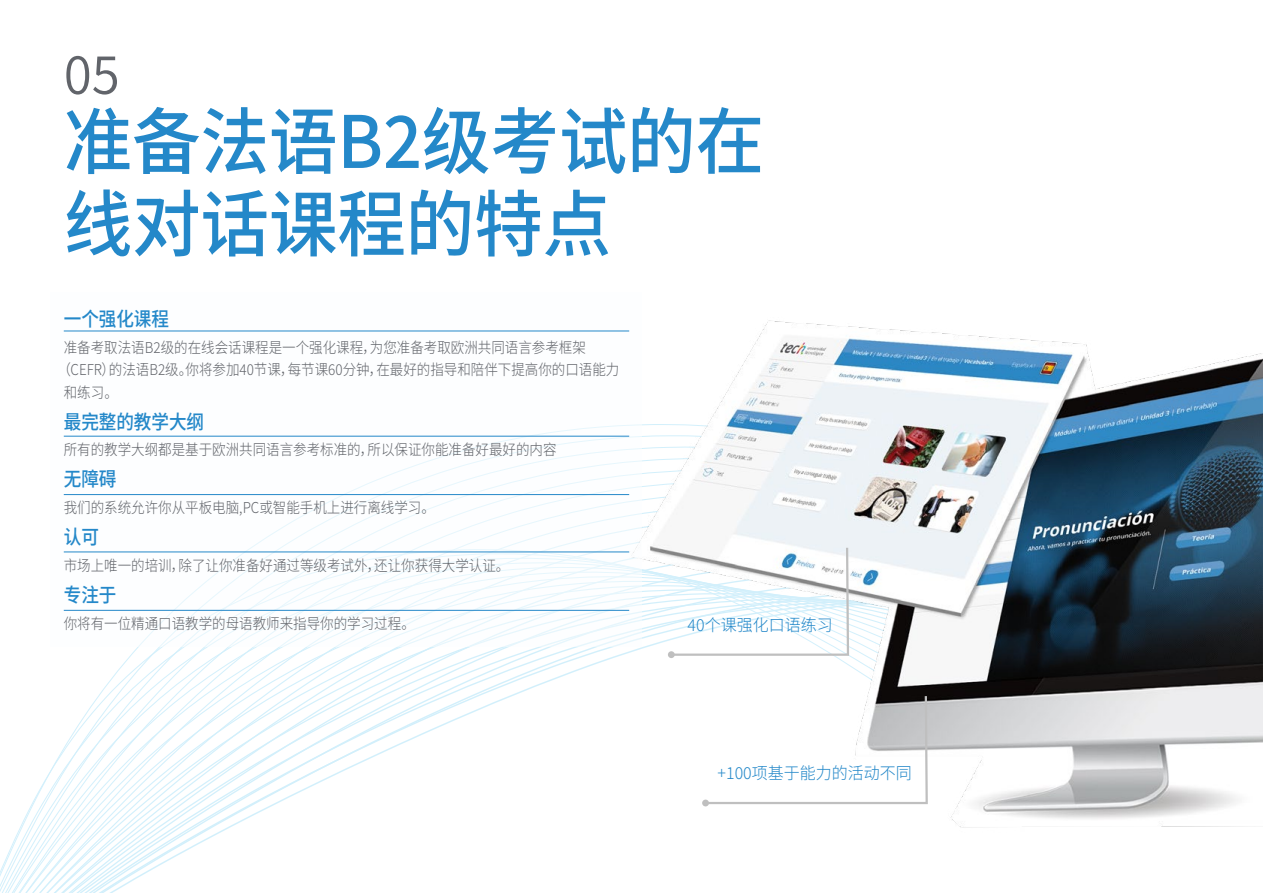
<style>
.page{position:relative;width:1263px;height:893px;background:#fff}
.page>*{position:absolute;margin:0;border:0;box-sizing:border-box;transform-origin:0 0}
.t1{font:500 72px/82.5px "Source Han Sans CN";color:#2488c9;scale:.95 1}
.t2{font:52.5px "Source Han Sans CN";color:#61646a}
.t3{font:500 19.5px "Source Han Sans CN";color:#2488c9;scale:.9 1}
.t4{font:300 16.5px "Source Han Sans CN";color:#2488c9}
.t5{font:300 15px "Source Han Sans CN";color:#61646a;scale:.9 1}
</style>
<div class="page">
<svg style="left:0;top:647px;width:594px;height:246px"></svg>
<img style="left:594px;top:320px;width:669px;height:508px">
<svg style="left:703px;top:694px;width:226px;height:111px"></svg>
<div style="left:702px;top:800px;width:7px;height:6px;background:#bfbfbf;border-radius:50%"></div>
<svg style="left:668px;top:545px;width:182px;height:112px"></svg>
<div style="left:668px;top:651px;width:7px;height:7px;background:#bfbfbf;border-radius:50%"></div>
<div style="left:51px;top:293px;width:591px;height:354px;background:#fcfeff"></div>
<hr style="left:64px;top:331px;width:565px;height:1px;background:#2488c9">
<hr style="left:64px;top:436px;width:565px;height:1px;background:#2488c9">
<hr style="left:64px;top:494px;width:565px;height:1px;background:#2488c9">
<hr style="left:64px;top:552px;width:565px;height:1px;background:#2488c9">
<hr style="left:64px;top:610px;width:565px;height:1px;background:#2488c9">
<h2 class="t2" style="left:64px;top:45px;width:57px">05</h2>
<h1 class="t1" style="left:64px;top:102px;width:739px">准备法语B2级考试的在线对话课程的特点</h1>
<h3 class="t3" style="left:64px;top:308px;width:118px">一个强化课程</h3>
<p class="t5" style="left:64px;top:339px;width:582px">准备考取法语B2级的在线会话课程是一个强化课程，为您准备考取欧洲共同语言参考框架</p>
<p class="t5" style="left:58px;top:361px;width:626px">（CEFR）的法语B2级。你将参加40节课，每节课60分钟，在最好的指导和陪伴下提高你的口语能力</p>
<p class="t5" style="left:64px;top:384px;width:62px">和练习。</p>
<h3 class="t3" style="left:64px;top:411px;width:157px">最完整的教学大纲</h3>
<p class="t5" style="left:64px;top:441px;width:549px">所有的教学大纲都是基于欧洲共同语言参考标准的，所以保证你能准备好最好的内容</p>
<h3 class="t3" style="left:64px;top:468px;width:60px">无障碍</h3>
<p class="t5" style="left:64px;top:499px;width:414px">我们的系统允许你从平板电脑,PC或智能手机上进行离线学习。</p>
<h3 class="t3" style="left:64px;top:526px;width:40px">认可</h3>
<p class="t5" style="left:64px;top:557px;width:497px">市场上唯一的培训，除了让你准备好通过等级考试外，还让你获得大学认证。</p>
<h3 class="t3" style="left:64px;top:584px;width:60px">专注于</h3>
<p class="t5" style="left:64px;top:615px;width:392px">你将有一位精通口语教学的母语教师来指导你的学习过程。</p>
<p class="t4" style="left:688px;top:616px;width:147px">40个课强化口语练习</p>
<p class="t4" style="left:718px;top:764px;width:196px">+100项基于能力的活动不同</p>
</div>
